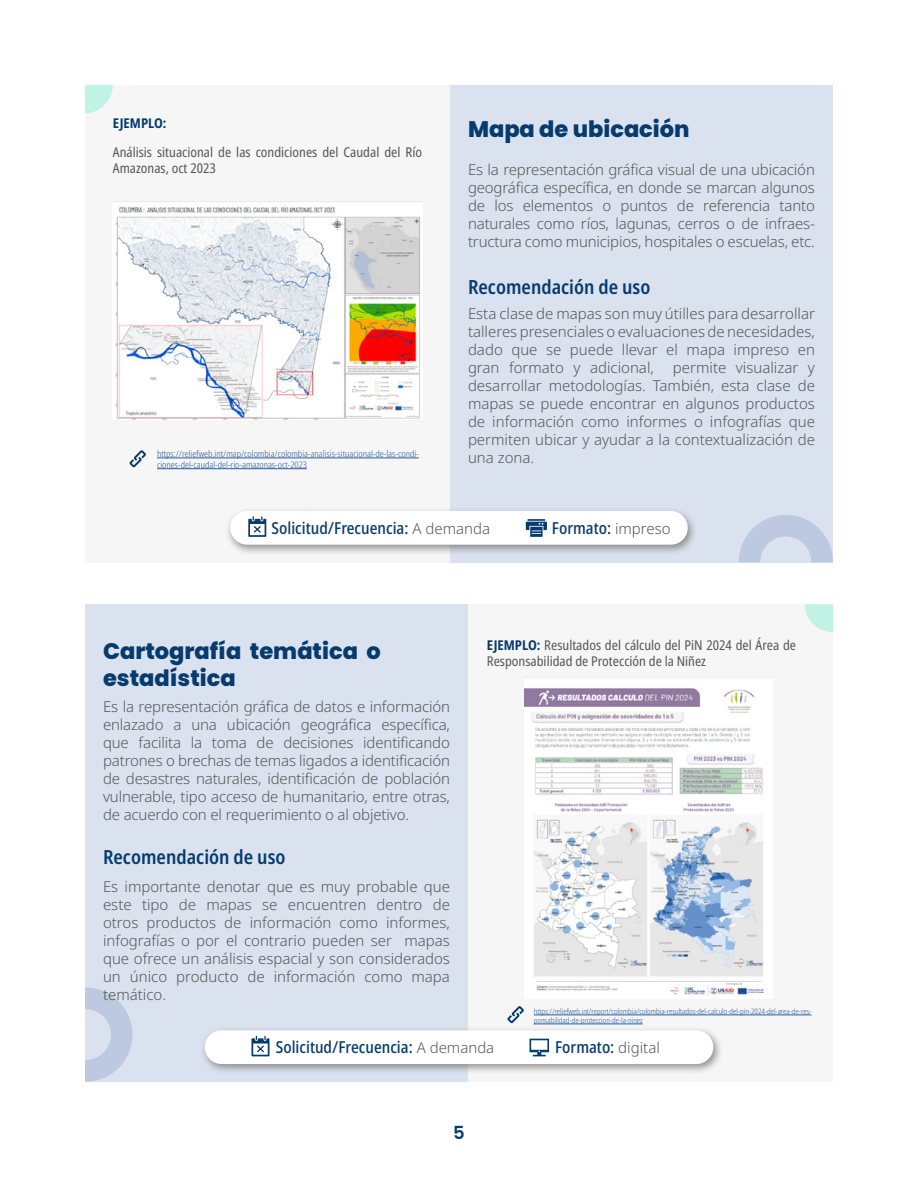
<style>
.page{position:relative;width:918px;height:1188px;background:#fff}
.page>*{position:absolute;margin:0;border:0;box-sizing:border-box;transform-origin:0 0}
.t1{font:800 22.5px/27px "Poppins";color:#063b6d}
.t2{font:600 19.5px "Noto Sans Condensed";color:#063b6d}
.t3{font:600 18px "Poppins";color:#063b6d}
.t4{font:500 16.5px "Noto Sans Condensed";color:#063b6d}
.t5{font:300 15px/18px "Noto Sans";color:#575756;text-align:justify}
.t6{font:13.5px/16.2px "Noto Sans Condensed";color:#575756}
.t7{font:700 13.5px "Noto Sans Condensed";color:#063b6d}
.t8{font:300 9px/10.8px "Noto Sans Condensed";color:#275b9b}
.t9{font:300 7.5px/9px "Noto Sans Condensed";color:#275b9b}
.s1{font-family:"Noto Sans";font-weight:300;font-size:15px;color:#575756}
.s2{font-weight:700;color:#063b6d}
</style>
<div class="page">
<div style="left:450px;top:85px;width:383px;height:477px;background:#dbe2ef"></div>
<div style="left:85px;top:604px;width:383px;height:478px;background:#dbe2ef"></div>
<div style="left:85px;top:85px;width:365px;height:477px;background:#f6f6f6"></div>
<div style="left:468px;top:604px;width:365px;height:478px;background:#f6f6f6"></div>
<svg style="left:739px;top:515px;width:94px;height:47px"></svg>
<svg style="left:85px;top:987px;width:48px;height:95px"></svg>
<svg style="left:805px;top:604px;width:28px;height:28px"></svg>
<svg style="left:85px;top:85px;width:28px;height:28px"></svg>
<div style="left:199px;top:1026px;width:525px;height:49px;background:#706f6f;opacity:.75"></div>
<div style="left:205px;top:1030px;width:508px;height:34px;background:#fff;border-radius:17px"></div>
<div style="left:225px;top:507px;width:473px;height:49px;background:#706f6f;opacity:.75"></div>
<div style="left:230px;top:511px;width:458px;height:34px;background:#fff;border-radius:17px"></div>
<img style="left:524px;top:688px;width:240px;height:307px">
<img style="left:116px;top:206px;width:304px;height:214px">
<svg style="left:129px;top:450px;width:17px;height:18px"></svg>
<svg style="left:507px;top:1006px;width:17px;height:17px"></svg>
<hr style="left:157px;top:458px;width:262px;height:1px;background:#275b9b">
<hr style="left:157px;top:468px;width:150px;height:1px;background:#275b9b">
<hr style="left:534px;top:1015px;width:278px;height:1px;background:#275b9b">
<hr style="left:534px;top:1024px;width:109px;height:1px;background:#275b9b">
<svg style="left:248px;top:516px;width:18px;height:21px"></svg>
<svg style="left:251px;top:1036px;width:18px;height:20px"></svg>
<svg style="left:526px;top:519px;width:21px;height:18px"></svg>
<svg style="left:530px;top:1039px;width:19px;height:17px"></svg>
<p class="t7" style="left:113px;top:113px;width:55px">EJEMPLO:</p>
<p class="t6" style="left:113px;top:144px;width:311px">Análisis situacional de las condiciones del Caudal del Río<br>Amazonas, oct 2023</p>
<p class="t8" style="left:157px;top:449px;width:263px">https://reliefweb.int/map/colombia/colombia-analisis-situacional-de-las-condi&shy;ciones-del-caudal-del-rio-amazonas-oct-2023</p>
<h1 class="t1" style="left:468px;top:116px;width:223px">Mapa de ubicación</h1>
<p class="t5" style="left:468px;top:161px;width:348px">Es la representación gráfica visual de una ubicación geográfica específica, en donde se marcan algunos de los elementos o puntos de referencia tanto naturales como ríos, lagunas, cerros o de infraes&shy;tructura como municipios, hospitales o escuelas, etc.</p>
<h2 class="t2" style="left:468px;top:273px;width:184px">Recomendación de uso</h2>
<p class="t5" style="left:468px;top:305px;width:348px">Esta clase de mapas son muy útilles para desarrollar talleres presenciales o evaluaciones de necesidades, dado que se puede llevar el mapa impreso en gran formato y adicional,</p>
<p class="t5" style="left:468px;top:359px;width:348px;text-indent:205px">permite visualizar y desarrollar metodologías. También, esta clase de mapas se puede encontrar en algunos productos de información como informes o infografías que permiten ubicar y ayudar a la contextualización de una zona.</p>
<p class="t4" style="left:272px;top:516px;width:220px">Solicitud/Frecuencia: <span class="s1">A demanda</span></p>
<p class="t4" style="left:552px;top:516px;width:120px">Formato: <span class="s1">impreso</span></p>
<h1 class="t1" style="left:103px;top:638px;width:279px">Cartografía temática o estadística</h1>
<p class="t5" style="left:103px;top:698px;width:348px">Es la representación gráfica de datos e información enlazado a una ubicación geográfica específica, que facilita la toma de decisiones identificando patrones o brechas de temas ligados a identificación de desastres naturales, identificación de población vulnerable, tipo acceso de humanitario, entre otras, de acuerdo con el requerimiento o al objetivo.</p>
<h2 class="t2" style="left:103px;top:843px;width:184px">Recomendación de uso</h2>
<p class="t5" style="left:103px;top:878px;width:348px">Es importante denotar que es muy probable que este tipo de mapas se encuentren dentro de otros productos de información como informes, infografías o por el contrario pueden ser mapas que ofrece un análisis espacial y son considerados un único producto de información como mapa temático.</p>
<p class="t6" style="left:487px;top:637px;width:311px"><span class="s2">EJEMPLO:</span> Resultados del cálculo del PiN 2024 del Área de<br>Responsabilidad de Protección de la Niñez</p>
<p class="t9" style="left:534px;top:1007px;width:279px">https://reliefweb.int/report/colombia/colombia-resultados-del-calculo-del-pin-2024-del-area-de-res&shy;ponsabilidad-de-proteccion-de-la-ninez</p>
<p class="t4" style="left:276px;top:1036px;width:220px">Solicitud/Frecuencia: <span class="s1">A demanda</span></p>
<p class="t3" style="left:453px;top:1123px;width:13px">5</p>
<p class="t4" style="left:555px;top:1036px;width:106px">Formato: <span class="s1">digital</span></p>
</div>
